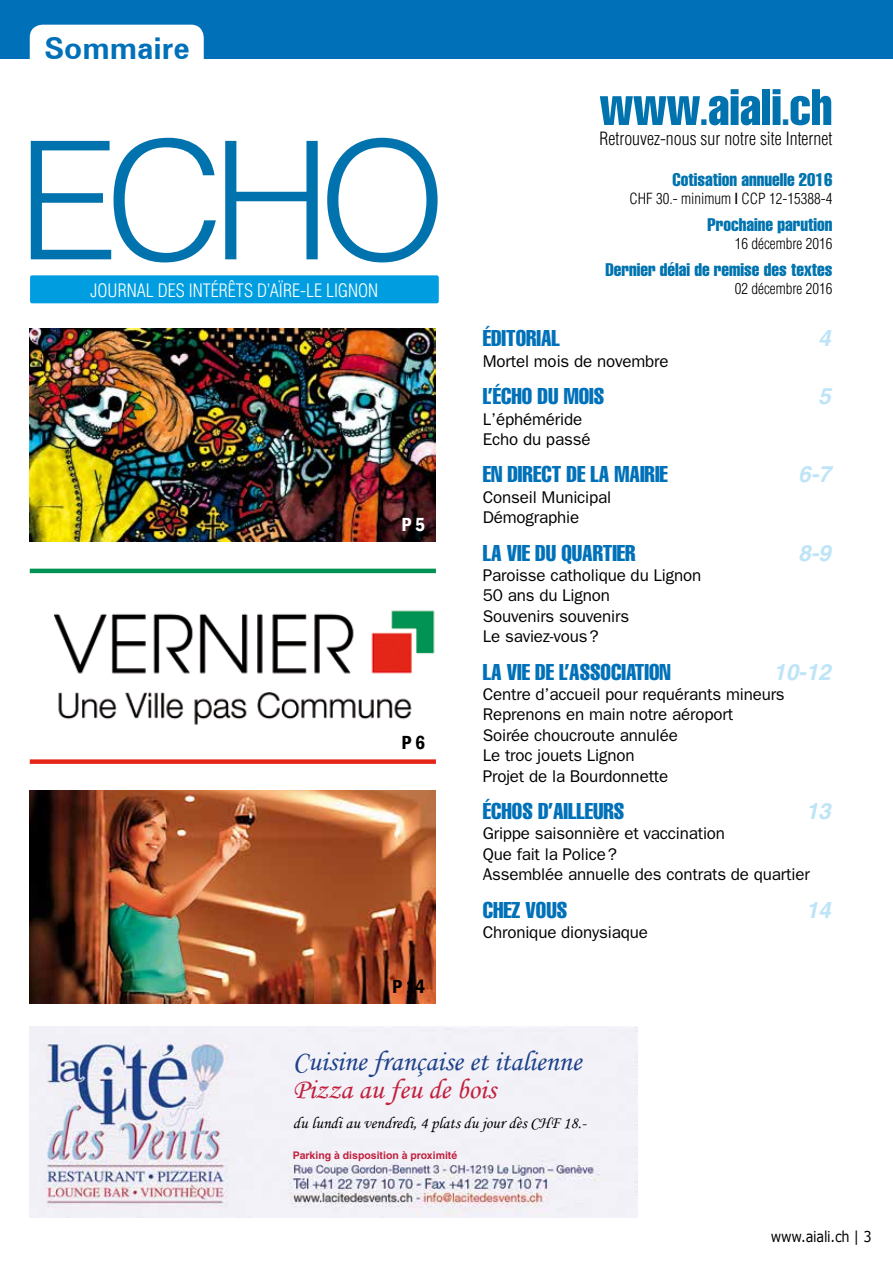
<style>
.page{position:relative;width:893px;height:1263px;background:#fff}
.page>*{position:absolute;margin:0;border:0;box-sizing:border-box;transform-origin:0 0}
.t1{font:300 164.55px "Helvetica";color:#0073af}
.t2{font:extra-condensed 50.25px "Helvetica";color:#0073af}
.t3{font:700 30px "Zurich BT";color:#0071b9}
.t4{font:28.5px "Monotype Corsiva";color:#1e428a}
.t5{font:28.5px "Monotype Corsiva";color:#c1213e}
.t6{font:extra-condensed 22.5px "Helvetica";color:#0071b9}
.t7{font:italic 700 22.5px "Helvetica";color:#bde4f7}
.t8{font:600 condensed 19.5px "Franklin Gothic";color:#000}
.t9{font:600 condensed 19.5px "Franklin Gothic";color:#fff}
.t10{font:extra-condensed 18px "Helvetica";color:#0073af}
.t11{font:300 condensed 18px "Helvetica";color:#fff}
.t12{font:300 condensed 17.85px "Helvetica";color:#000}
.t13{font:16.95px/20.4px "Franklin Gothic";letter-spacing:-.01em;color:#000}
.t14{font:16.5px "Monotype Corsiva";color:#000}
.t15{font:300 condensed 15px "Helvetica";color:#000}
.t16{font:15px "Verdana";letter-spacing:-.02em;color:#000;scale:.86 1}
.t17{font:700 10.5px "Helvetica";color:#c1213e}
.s1{font-size:33.6px}
.s2{font-weight:700}
</style>
<div class="page">
<img style="left:30px;top:568px;width:406px;height:157px">
<hr style="left:30px;top:569px;width:406px;height:4px;background:#009354">
<div style="left:30px;top:759px;width:406px;height:5px;background:#e42518"></div>
<img style="left:30px;top:328px;width:406px;height:213px">
<img style="left:30px;top:790px;width:406px;height:213px">
<div style="left:0;top:0;width:893px;height:59px;background:#0071b9"></div>
<div style="left:30px;top:25px;width:174px;height:60px;background:#fff;border-radius:13px"></div>
<div style="left:30px;top:275px;width:409px;height:28px;background:#009ee0;border-radius:2px"></div>
<img style="left:30px;top:1026px;width:608px;height:192px">
<h3 class="t3" style="left:45px;top:30px;width:147px">Sommaire</h3>
<h1 class="t1" style="left:17px;top:98px;width:431px">ECHO</h1>
<p class="t11" style="left:91px;top:280px;width:289px">JOURNAL DES INTÉRÊTS D’AÏRE-LE LIGNON</p>
<p class="t9" style="left:402px;top:511px;width:25px">P 5</p>
<p class="t8" style="left:402px;top:729px;width:25px">P 6</p>
<p class="t8" style="left:392px;top:973px;width:35px">P 14</p>
<h2 class="t2" style="left:600px;top:75px;width:234px">www<span class="s1">.</span>aiali<span class="s1">.</span>ch</h2>
<p class="t12" style="left:600px;top:129px;width:234px">Retrouvez-nous sur notre site Internet</p>
<p class="t10" style="left:672px;top:168px;width:161px">Cotisation annuelle 2016</p>
<p class="t15" style="left:629px;top:190px;width:204px">CHF 30.- minimum <span class="s2">|</span> CCP 12-15388-4</p>
<p class="t10" style="left:707px;top:213px;width:126px">Prochaine parution</p>
<p class="t15" style="left:735px;top:235px;width:99px">16 décembre 2016</p>
<p class="t10" style="left:605px;top:258px;width:228px">Dernier délai de remise des textes</p>
<p class="t15" style="left:735px;top:280px;width:99px">02 décembre 2016</p>
<h3 class="t6" style="left:483px;top:324px;width:79px">ÉDITORIAL</h3>
<h3 class="t7" style="left:818px;top:325px;width:14px">4</h3>
<p class="t13" style="left:483px;top:350px;width:187px">Mortel mois de novembre</p>
<h3 class="t6" style="left:483px;top:382px;width:123px">L’ÉCHO DU MOIS</h3>
<h3 class="t7" style="left:818px;top:382px;width:14px">5</h3>
<p class="t13" style="left:483px;top:408px;width:109px">L’éphéméride<br>Echo du passé</p>
<h3 class="t6" style="left:483px;top:460px;width:187px">EN DIRECT DE LA MAIRIE</h3>
<h3 class="t7" style="left:798px;top:461px;width:34px">6-7</h3>
<p class="t13" style="left:483px;top:486px;width:130px">Conseil Municipal<br>Démographie</p>
<h3 class="t6" style="left:483px;top:538px;width:154px">LA VIE DU QUARTIER</h3>
<h3 class="t7" style="left:798px;top:539px;width:34px">8-9</h3>
<p class="t13" style="left:483px;top:565px;width:220px">Paroisse catholique du Lignon<br>50 ans du Lignon<br>Souvenirs souvenirs<br>Le saviez-vous?</p>
<h3 class="t6" style="left:483px;top:657px;width:189px">LA VIE DE L’ASSOCIATION</h3>
<h3 class="t7" style="left:773px;top:658px;width:59px">10-12</h3>
<p class="t13" style="left:483px;top:684px;width:304px">Centre d’accueil pour requérants mineurs<br>Reprenons en main notre aéroport<br>Soirée choucroute annulée<br>Le troc jouets Lignon<br>Projet de la Bourdonnette</p>
<h3 class="t6" style="left:483px;top:797px;width:143px">ÉCHOS D’AILLEURS</h3>
<h3 class="t7" style="left:806px;top:797px;width:27px">13</h3>
<p class="t13" style="left:483px;top:823px;width:329px">Grippe saisonnière et vaccination<br>Que fait la Police?<br>Assemblée annuelle des contrats de quartier</p>
<h3 class="t6" style="left:483px;top:895px;width:86px">CHEZ VOUS</h3>
<h3 class="t7" style="left:806px;top:896px;width:27px">14</h3>
<p class="t13" style="left:483px;top:922px;width:167px">Chronique dionysiaque</p>
<h3 class="t4" style="left:293px;top:1043px;width:290px">Cuisine française et italienne</h3>
<h3 class="t5" style="left:293px;top:1072px;width:204px">Pizza au feu de bois</h3>
<p class="t14" style="left:293px;top:1113px;width:295px">du lundi au vendredi, 4 plats du jour dès CHF 18.-</p>
<p class="t17" style="left:293px;top:1148px;width:166px">Parking à disposition à proximité</p>
<p class="t16" style="left:771px;top:1226px;width:119px">www.aiali.ch | 3</p>
</div>
